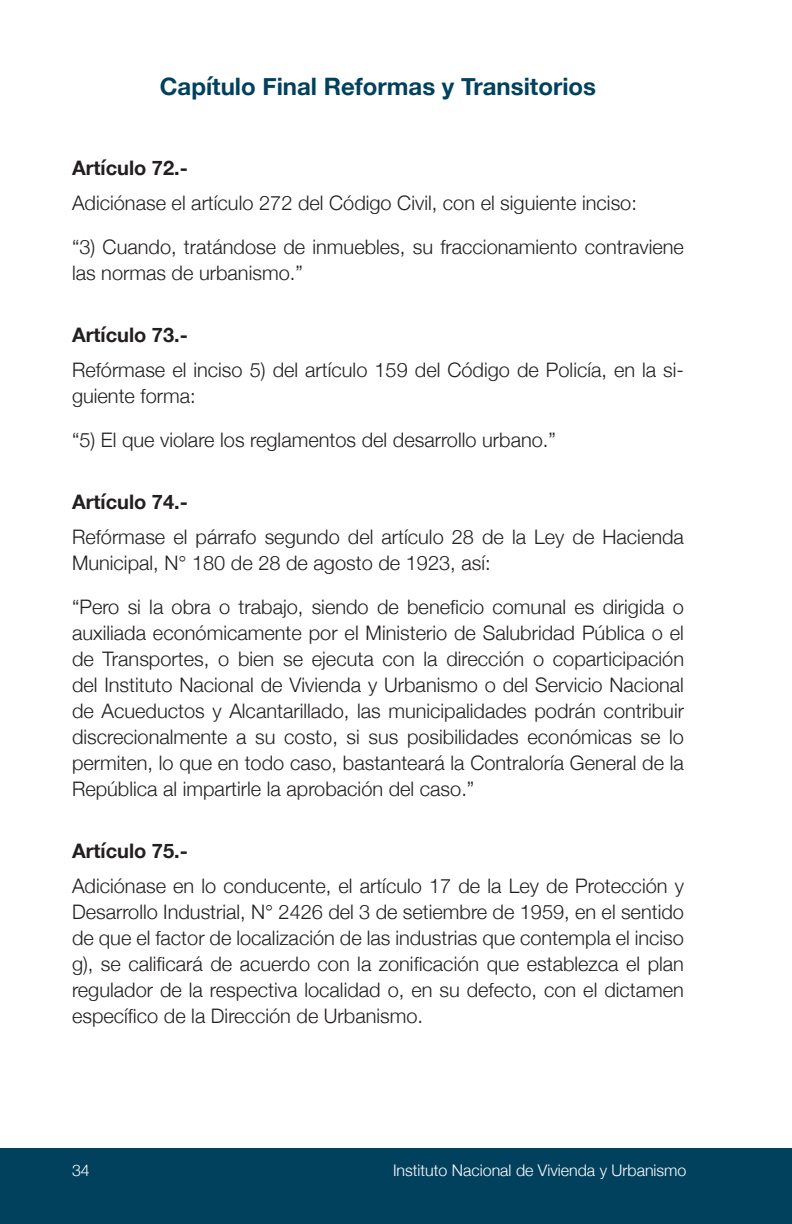
<style>
.page{position:relative;width:792px;height:1224px;background:#fff}
.page>*{position:absolute;margin:0;border:0;box-sizing:border-box;transform-origin:0 0}
.t1{font:700 24px "Helvetica Neue";color:#02415e}
.t2{font:300 20px/26px "Helvetica Neue";color:#231f20}
.t3{font:700 20px "Helvetica Neue";color:#231f20}
.t4{font:300 16px "Helvetica Neue";color:#fff}
</style>
<div class="page">
<div style="left:0;top:1149px;width:791px;height:75px;background:#02415e"></div>
<p class="t1" style="left:160px;top:68px;width:438px">Capítulo Final Reformas y Transitorios</p>
<p class="t3" style="left:72px;top:153px;width:117px">Artículo 72.-</p>
<p class="t2" style="left:72px;top:189px;width:566px">Adiciónase el artículo 272 del Código Civil, con el siguiente inciso:</p>
<p class="t2" style="left:72px;top:233px;width:614px">“3) Cuando, tratándose de inmuebles, su fraccionamiento contraviene las normas de urbanismo.”</p>
<p class="t3" style="left:72px;top:320px;width:117px">Artículo 73.-</p>
<p class="t2" style="left:72px;top:356px;width:613px">Refórmase el inciso 5) del artículo 159 del Código de Policía, en la si&shy;guiente forma:</p>
<p class="t2" style="left:72px;top:426px;width:485px">“5) El que violare los reglamentos del desarrollo urbano.”</p>
<p class="t3" style="left:72px;top:487px;width:117px">Artículo 74.-</p>
<p class="t2" style="left:72px;top:523px;width:613px">Refórmase el párrafo segundo del artículo 28 de la Ley de Hacienda<br>Municipal, N° 180 de 28 de agosto de 1923, así:</p>
<p class="t2" style="left:72px;top:593px;width:614px;text-align:justify">“Pero si la obra o trabajo, siendo de beneficio comunal es dirigida o auxiliada económicamente por el Ministerio de Salubridad Pública o el de Transportes, o bien se ejecuta con la dirección o coparticipación del Instituto Nacional de Vivienda y Urbanismo o del Servicio Nacional de Acueductos y Alcantarillado, las municipalidades podrán contribuir discrecionalmente a su costo, si sus posibilidades económicas se lo permiten, lo que en todo caso, bastanteará la Contraloría General de la República al impartirle la aprobación del caso.”</p>
<p class="t3" style="left:72px;top:836px;width:117px">Artículo 75.-</p>
<p class="t2" style="left:72px;top:872px;width:614px;text-align:justify">Adiciónase en lo conducente, el artículo 17 de la Ley de Protección y Desarrollo Industrial, N° 2426 del 3 de setiembre de 1959, en el sentido de que el factor de localización de las industrias que contempla el inciso g), se calificará de acuerdo con la zonificación que establezca el plan regulador de la respectiva localidad o, en su defecto, con el dictamen específico de la Dirección de Urbanismo.</p>
<p class="t4" style="left:72px;top:1158px;width:19px">34</p>
<p class="t4" style="left:393px;top:1158px;width:295px">Instituto Nacional de Vivienda y Urbanismo</p>
</div>
